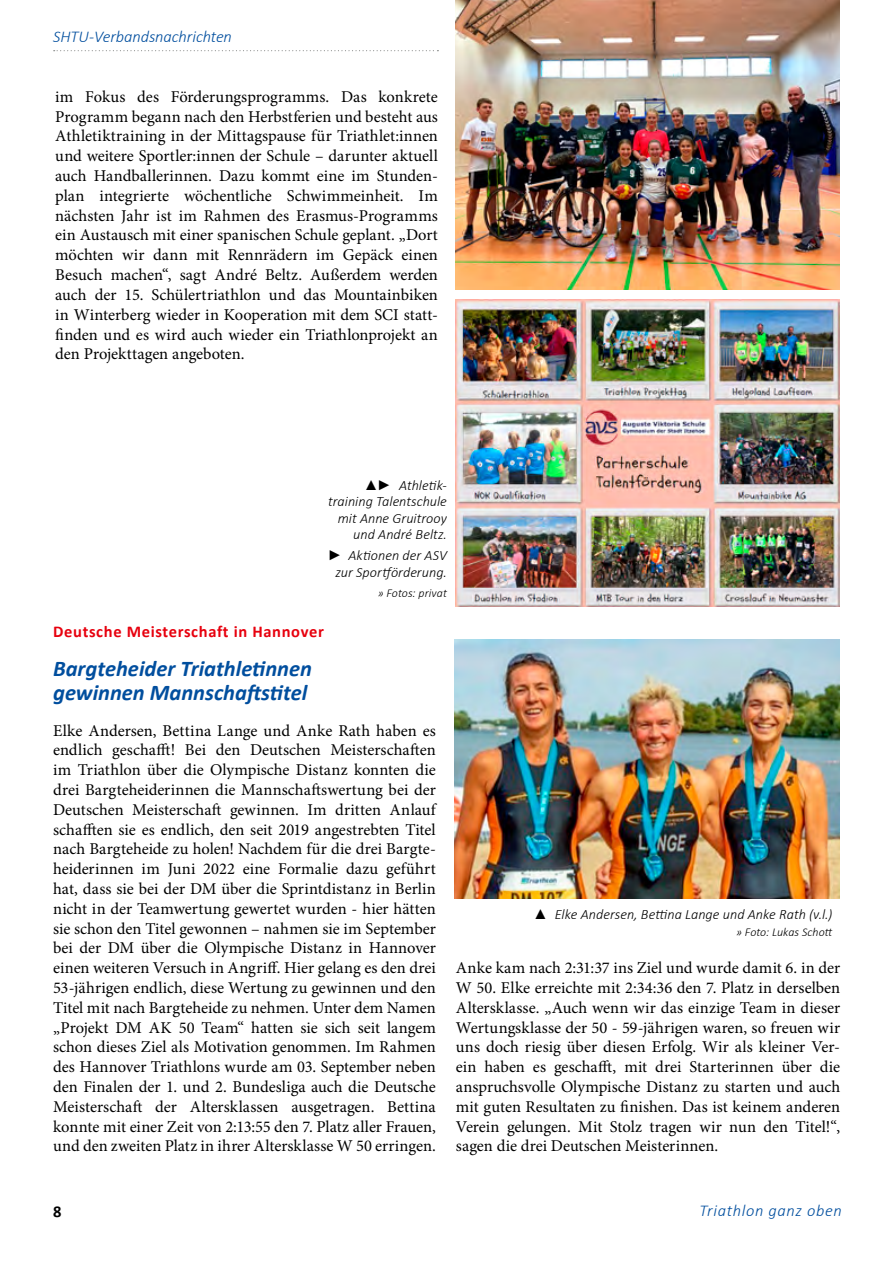
<style>
.page{position:relative;width:893px;height:1263px;background:#fff}
.page>*{position:absolute;margin:0;border:0;box-sizing:border-box;transform-origin:0 0}
.Artikel-Üschrift{font:italic 700 22.5px/24px "Calibri";color:#004e9e}
.fließ_ohne_einzug{font:16.5px/19.8px "Minion Pro";letter-spacing:-.005em;color:#000;text-align:justify}
.Artikel_-Kopfzeile_R{font:700 16.5px "Calibri";letter-spacing:.04em;color:#e7000e}
.Kopfzeile_Kapitel{font:italic 300 16.5px "Calibri";letter-spacing:-.005em;color:#004e9e}
.Artikel_-Kopfzeile_R-2{font:italic 300 16.5px "Calibri";letter-spacing:.04em;color:#004e9e}
.Artikel_-Kopfzeile_R-3{font:700 16.5px "Calibri";color:#000}
.Bildunterschrift{font:italic 300 14.25px/16.5px "Calibri";color:#000;text-align:right}
.Bildunterschrift-2{font:italic 300 12px "Calibri";letter-spacing:.005em;color:#000}
.s1{font-family:"Arial";font-weight:400;font-style:normal}
</style>
<div class="page">
<svg style="left:54px;top:50px;width:384px;height:1px"></svg>
<img style="left:456px;top:300px;width:383px;height:306px">
<img style="left:455px;top:0;width:385px;height:289px">
<img style="left:454px;top:639px;width:385px;height:260px">
<p class="Kopfzeile_Kapitel" style="left:53px;top:26px;width:180px">SHTU-Verbandsnachrichten</p>
<p class="fließ_ohne_einzug" style="left:55px;top:87px;width:384px">im Fokus des Förderungsprogramms. Das konkrete Programm begann nach den Herbstferien und besteht aus Athletiktraining in der Mittagspause für Triathlet:innen und weitere Sportler:innen der Schule – darunter aktuell auch Handballerinnen. Dazu kommt eine im Stunden&shy;plan integrierte wöchentliche Schwimmeinheit. Im nächsten Jahr ist im Rahmen des Erasmus-Programms ein Austausch mit einer spanischen Schule geplant. „Dort möchten wir dann mit Rennrädern im Gepäck einen Besuch machen“, sagt André Beltz. Außerdem werden auch der 15. Schülertriathlon und das Mountainbiken in Winterberg wieder in Kooperation mit dem SCI statt&shy;finden und es wird auch wieder ein Triathlonprojekt an den Projekttagen angeboten.</p>
<p class="Bildunterschrift" style="left:328px;top:477px;width:120px"><span class="s1">▲►</span> Athletik&shy;training Talentschule mit Anne Gruitrooy und André Beltz.</p>
<p class="Bildunterschrift" style="left:328px;top:547px;width:121px;text-align:center"><span class="s1">►</span> Aktionen der ASV zur Sportförderung.</p>
<p class="Bildunterschrift-2" style="left:378px;top:586px;width:71px">» Fotos: privat</p>
<p class="Artikel_-Kopfzeile_R" style="left:53px;top:619px;width:272px">Deutsche Meisterschaft in Hannover</p>
<p class="Artikel-Üschrift" style="left:53px;top:656px;width:260px">Bargteheider Triathletinnen gewinnen Mannschaftstitel</p>
<p class="fließ_ohne_einzug" style="left:53px;top:720px;width:384px">Elke Andersen, Bettina Lange und Anke Rath haben es endlich geschafft! Bei den Deutschen Meisterschaften im Triathlon über die Olympische Distanz konnten die drei Bargteheiderinnen die Mannschaftswertung bei der Deutschen Meisterschaft gewinnen. Im dritten Anlauf schafften sie es endlich, den seit 2019 angestrebten Titel nach Bargteheide zu holen! Nachdem für die drei Bargte&shy;heiderinnen im Juni 2022 eine Formalie dazu geführt hat, dass sie bei der DM über die Sprintdistanz in Berlin nicht in der Teamwertung gewertet wurden - hier hätten sie schon den Titel gewonnen – nahmen sie im September bei der DM über die Olympische Distanz in Hannover einen weiteren Versuch in Angriff. Hier gelang es den drei 53-jährigen endlich, diese Wertung zu gewinnen und den Titel mit nach Bargteheide zu nehmen. Unter dem Namen „Projekt DM AK 50 Team“ hatten sie sich seit langem schon dieses Ziel als Motivation genommen. Im Rahmen des Hannover Triathlons wurde am 03. September neben den Finalen der 1. und 2. Bundesliga auch die Deutsche Meisterschaft der Altersklassen ausgetragen. Bettina konnte mit einer Zeit von 2:13:55 den 7. Platz aller Frauen, und den zweiten Platz in ihrer Altersklasse W 50 erringen.</p>
<p class="Bildunterschrift" style="left:533px;top:906px;width:300px"><span class="s1">▲</span> Elke Andersen, Bettina Lange und Anke Rath (v.l.)</p>
<p class="Bildunterschrift-2" style="left:736px;top:924px;width:98px">» Foto: Lukas Schott</p>
<p class="fließ_ohne_einzug" style="left:456px;top:958px;width:386px">Anke kam nach 2:31:37 ins Ziel und wurde damit 6. in der W 50. Elke erreichte mit 2:34:36 den 7. Platz in derselben Altersklasse. „Auch wenn wir das einzige Team in dieser Wertungsklasse der 50 - 59-jährigen waren, so freuen wir uns doch riesig über diesen Erfolg. Wir als kleiner Ver&shy;ein haben es geschafft, mit drei Starterinnen über die anspruchsvolle Olympische Distanz zu starten und auch mit guten Resultaten zu finishen. Das ist keinem anderen Verein gelungen. Mit Stolz tragen wir nun den Titel!“, sagen die drei Deutschen Meisterinnen.</p>
<p class="Artikel_-Kopfzeile_R-3" style="left:53px;top:1200px;width:10px">8</p>
<p class="Artikel_-Kopfzeile_R-2" style="left:699px;top:1200px;width:144px">Triathlon ganz oben</p>
</div>
